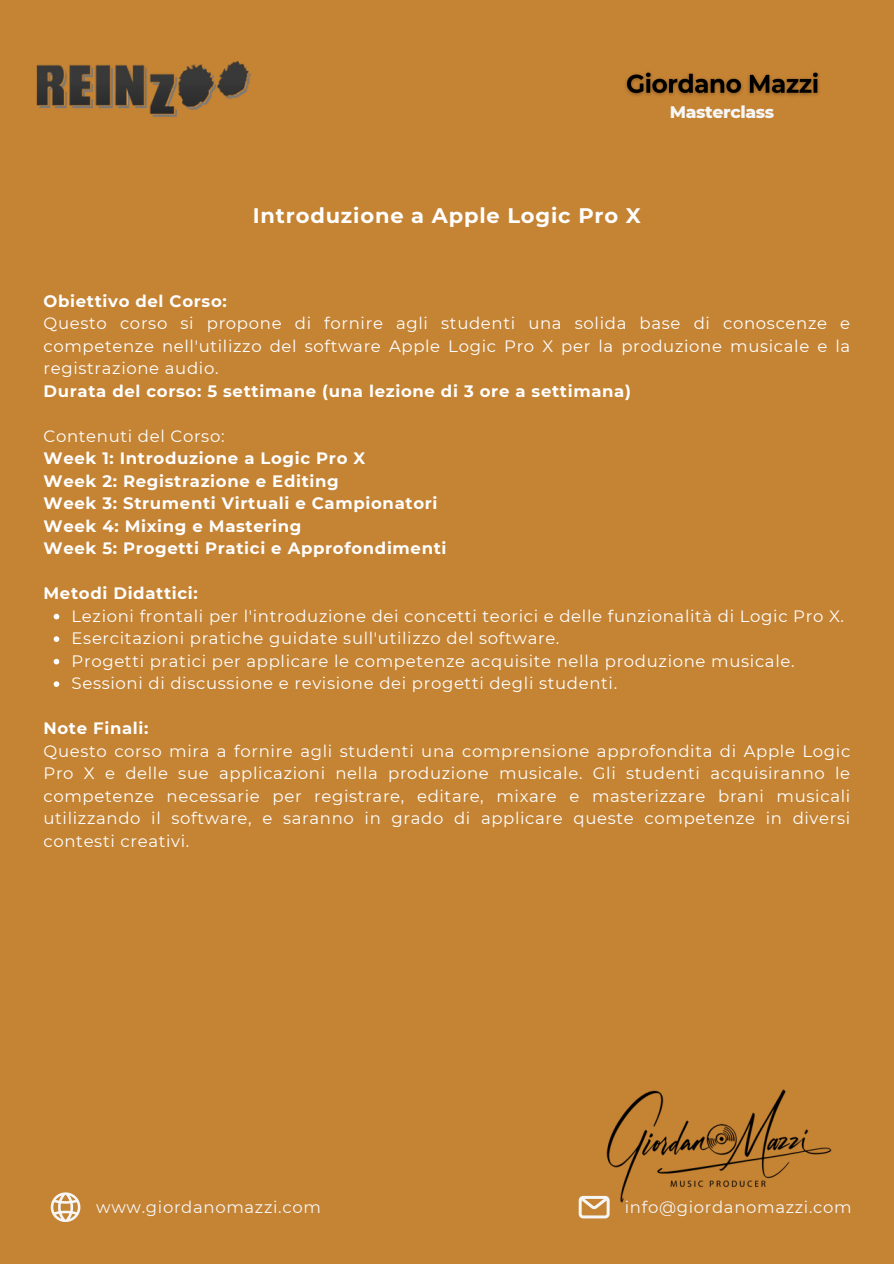
<style>
.page{position:relative;width:894px;height:1264px;background:#fff}
.page>*{position:absolute;margin:0;border:0;box-sizing:border-box;transform-origin:0 0}
.t1{font:700 21px "Montserrat";letter-spacing:.04em;color:#fff}
.t2{font:800 17.1px "Montserrat";letter-spacing:-.02em;color:#f6f6f6}
.t3{font:16.5px/22.5px "Montserrat";letter-spacing:.04em;color:#fff;text-align:justify}
.t4{font:700 16.5px "Montserrat";letter-spacing:.04em;color:#fff}
.t5{font:16.5px "Montserrat";letter-spacing:.04em;color:#f6f6f6}
</style>
<div class="page">
<div style="left:0;top:0;width:893px;height:1263px;background:#c58334"></div>
<img style="left:36px;top:61px;width:215px;height:56px">
<img style="left:625px;top:72px;width:194px;height:24px">
<svg style="left:578px;top:1197px;width:31px;height:21px"></svg>
<svg style="left:51px;top:1192px;width:29px;height:29px"></svg>
<img style="left:580px;top:1089px;width:252px;height:117px">
<svg style="left:54px;top:613px;width:5px;height:6px"></svg>
<svg style="left:54px;top:636px;width:5px;height:6px"></svg>
<svg style="left:54px;top:658px;width:5px;height:6px"></svg>
<svg style="left:54px;top:681px;width:5px;height:6px"></svg>
<h3 class="t2" style="left:669px;top:101px;width:106px">Masterclass</h3>
<p class="t1" style="left:253px;top:203px;width:389px">Introduzione a Apple Logic Pro X</p>
<p class="t4" style="left:43px;top:290px;width:185px">Obiettivo del Corso:</p>
<p class="t3" style="left:43px;top:312px;width:808px">Questo corso si propone di fornire agli studenti una solida base di conoscenze e competenze nell'utilizzo del software Apple Logic Pro X per la produzione musicale e la registrazione audio.</p>
<p class="t4" style="left:43px;top:380px;width:589px">Durata del corso: 5 settimane (una lezione di 3 ore a settimana)</p>
<p class="t3" style="left:43px;top:424px;width:182px">Contenuti del Corso:</p>
<p class="t4" style="left:43px;top:448px;width:323px">Week 1: Introduzione a Logic Pro X</p>
<p class="t4" style="left:43px;top:470px;width:297px">Week 2: Registrazione e Editing</p>
<h3 class="t4" style="left:43px;top:493px;width:395px">Week 3: Strumenti Virtuali e Campionatori</h3>
<p class="t4" style="left:43px;top:515px;width:259px">Week 4: Mixing e Mastering</p>
<p class="t4" style="left:43px;top:538px;width:404px">Week 5: Progetti Pratici e Approfondimenti</p>
<p class="t4" style="left:43px;top:583px;width:156px">Metodi Didattici:</p>
<p class="t3" style="left:72px;top:604px;width:773px">Lezioni frontali per l'introduzione dei concetti teorici e delle funzionalità di Logic Pro X.</p>
<p class="t3" style="left:72px;top:627px;width:489px">Esercitazioni pratiche guidate sull'utilizzo del software.</p>
<p class="t3" style="left:72px;top:649px;width:724px">Progetti pratici per applicare le competenze acquisite nella produzione musicale.</p>
<p class="t3" style="left:72px;top:672px;width:547px">Sessioni di discussione e revisione dei progetti degli studenti.</p>
<p class="t4" style="left:43px;top:718px;width:106px">Note Finali:</p>
<p class="t3" style="left:43px;top:739px;width:808px">Questo corso mira a fornire agli studenti una comprensione approfondita di Apple Logic Pro X e delle sue applicazioni nella produzione musicale. Gli studenti acquisiranno le competenze necessarie per registrare, editare, mixare e masterizzare brani musicali utilizzando il software, e saranno in grado di applicare queste competenze in diversi contesti creativi.</p>
<h2 class="t5" style="left:96px;top:1196px;width:226px">www.giordanomazzi.com</h2>
<p class="t5" style="left:624px;top:1196px;width:228px">info@giordanomazzi.com</p>
</div>
